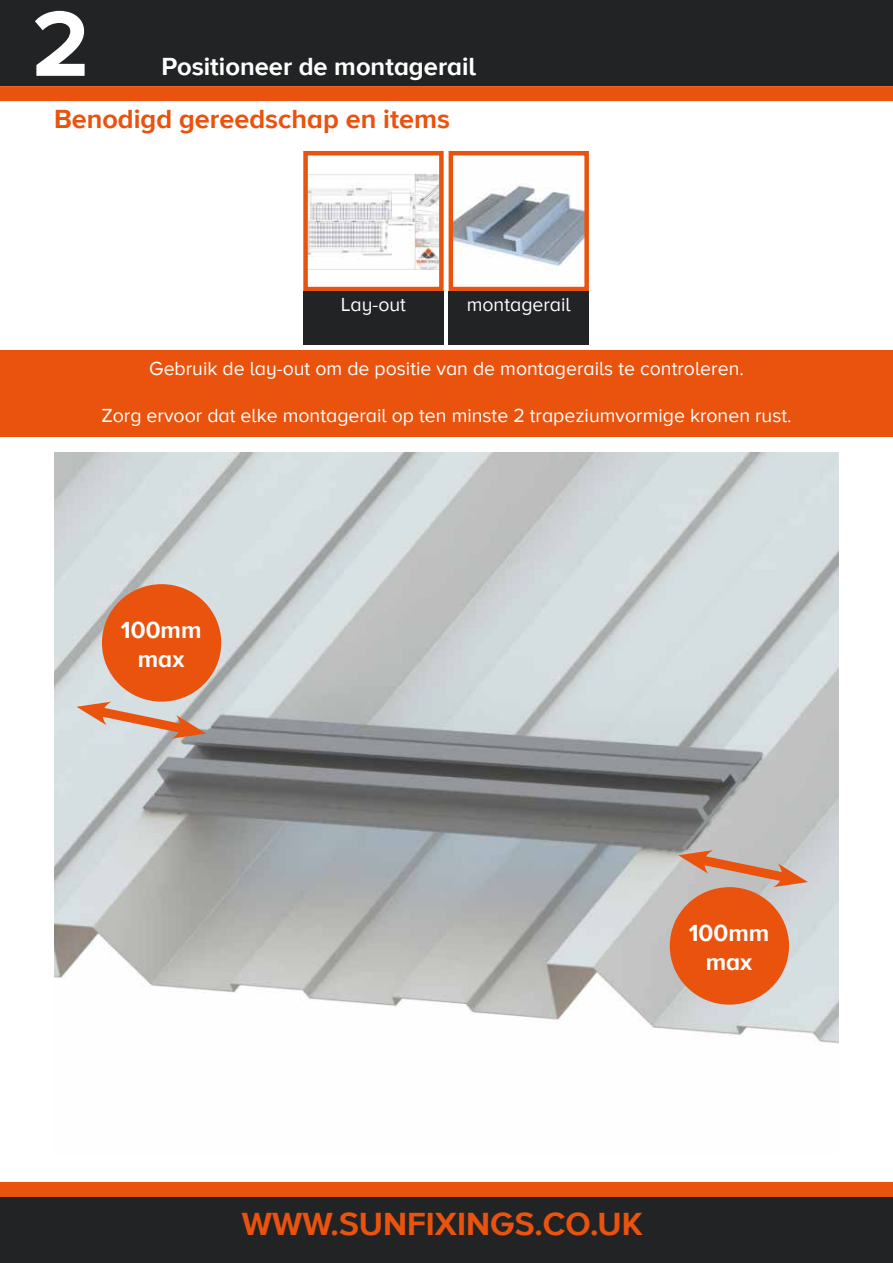
<style>
.page{position:relative;width:893px;height:1263px;background:#fff}
.page>*{position:absolute;margin:0;border:0;box-sizing:border-box;transform-origin:0 0}
.t1{font:700 96px "Proxima Nova A";color:#fff}
.t2{font:700 33px "Proxima Nova A";color:#e9530e}
.t3{font:700 27px "Proxima Nova A";color:#e9530e}
.t4{font:700 25.5px "Proxima Nova A";color:#fff}
.t5{font:700 24px/28.8px "Proxima Nova A";color:#fff;text-align:center}
.t6{font:19.5px "Proxima Nova A";color:#fff}
</style>
<div class="page">
<div style="left:0;top:0;width:893px;height:86px;background:#222324"></div>
<div style="left:0;top:1195px;width:893px;height:68px;background:#222324"></div>
<div style="left:0;top:1182px;width:893px;height:15px;background:#e9530e"></div>
<div style="left:0;top:86px;width:893px;height:15px;background:#e9530e"></div>
<img style="left:308px;top:173px;width:131px;height:96px">
<div style="left:303px;top:151px;width:141px;height:140px;border:4px solid #e9530e"></div>
<img style="left:454px;top:185px;width:130px;height:85px">
<div style="left:449px;top:151px;width:140px;height:140px;border:4px solid #e9530e"></div>
<div style="left:303px;top:291px;width:141px;height:53px;background:#222324"></div>
<div style="left:449px;top:291px;width:140px;height:53px;background:#222324"></div>
<div style="left:0;top:351px;width:893px;height:86px;background:#e9530e"></div>
<img style="left:54px;top:453px;width:785px;height:591px">
<svg style="left:678px;top:848px;width:130px;height:41px;background:#cba796"></svg>
<svg style="left:77px;top:700px;width:129px;height:40px;background:#d4b4a4"></svg>
<div style="left:670px;top:887px;width:119px;height:118px;background:#e9530e;border-radius:50%"></div>
<div style="left:102px;top:584px;width:119px;height:118px;background:#e9530e;border-radius:50%"></div>
<h1 class="t1" style="left:32px;top:-11px;width:59px">2</h1>
<h3 class="t3" style="left:54px;top:103px;width:398px">Benodigd gereedschap en items</h3>
<h3 class="t4" style="left:162px;top:52px;width:316px">Positioneer de montagerail</h3>
<p class="t6" style="left:341px;top:293px;width:66px">Lay-out</p>
<p class="t6" style="left:467px;top:293px;width:106px">montagerail</p>
<p class="t6" style="left:149px;top:357px;width:596px">Gebruik de lay-out om de positie van de montagerails te controleren.</p>
<p class="t6" style="left:101px;top:404px;width:692px">Zorg ervoor dat elke montagerail op ten minste 2 trapeziumvormige kronen rust.</p>
<p class="t5" style="left:121px;top:617px;width:82px">100mm max</p>
<p class="t5" style="left:689px;top:920px;width:82px">100mm max</p>
<h2 class="t2" style="left:242px;top:1205px;width:402px">WWW.SUNFIXINGS.CO.UK</h2>
</div>
